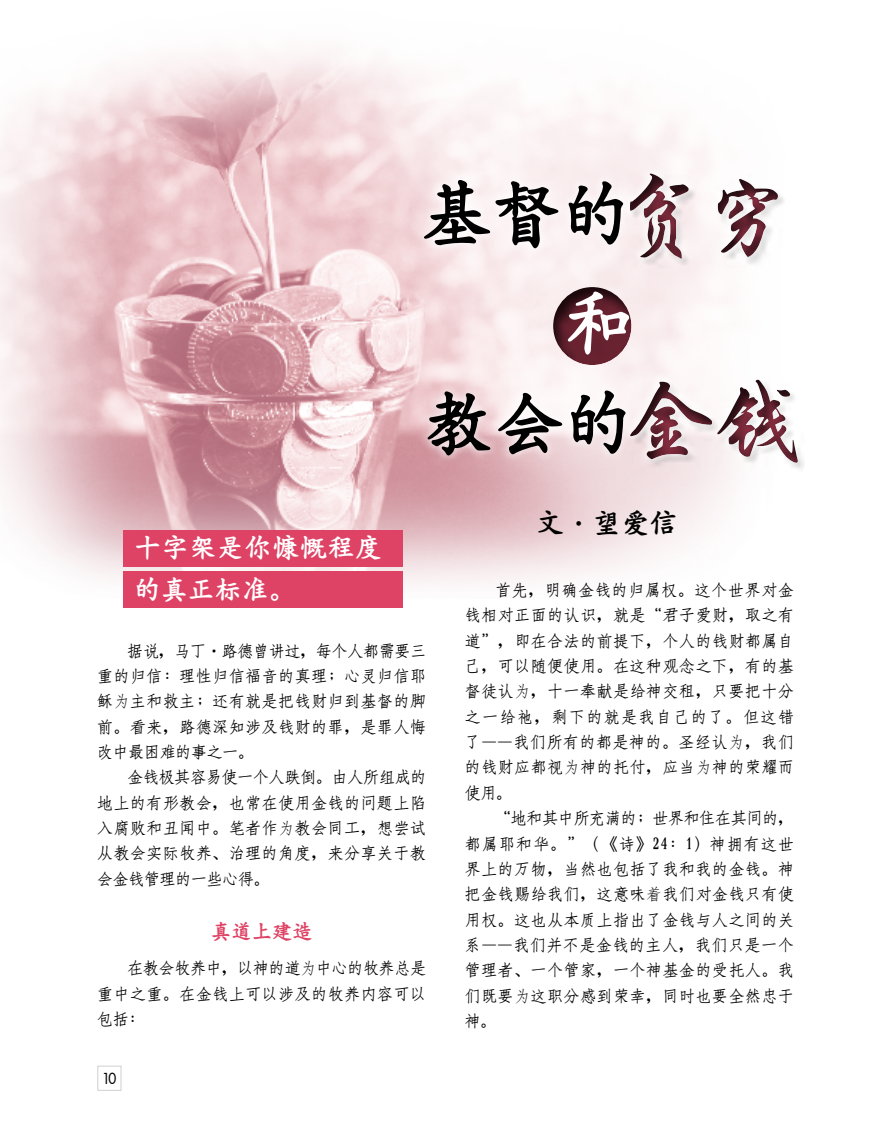
<style>
.page{position:relative;width:891px;height:1134px;background:#fff}
.page>*{position:absolute;margin:0;border:0;box-sizing:border-box;transform-origin:0 0}
.t1{font:72px "Han Wang Kai Bold Gb 5";color:#000}
.t2{font:28.5px "Han Wang Kai Bold Gb 5";color:#000}
.t3{font:27px/42px "Han Wang Kai Bold Gb 5";letter-spacing:.025em;color:#fff}
.t4{font:21px "Han Wang Kai Bold Gb 5";color:#de4264}
.t5{font:16.5px/25.3px "Han Wang Fang Song Medium Gb 5";letter-spacing:.05em;color:#000;text-align:justify;scale:.95 1}
.t6{font:14.85px "Futura Md";color:#000;scale:.91 1}
.s1{font-family:"ST Xingkai";font-size:90px;color:#923246}
.s2{font-family:"Fang Song"}
</style>
<div class="page">
<img style="left:0;top:54px;width:720px;height:530px">
<div style="left:540px;top:276px;width:106px;height:90px;background:#000;opacity:.75"></div>
<div style="left:123px;top:530px;width:280px;height:37px;background:#de4264"></div>
<div style="left:123px;top:571px;width:280px;height:37px;background:#de4264"></div>
<div style="left:601px;top:153px;width:283px;height:144px;background:#000;opacity:.75"></div>
<div style="left:415px;top:170px;width:217px;height:87px;background:#fff;opacity:.75"></div>
<div style="left:418px;top:381px;width:216px;height:84px;background:#fff;opacity:.75"></div>
<div style="left:609px;top:357px;width:282px;height:143px;background:#000;opacity:.75"></div>
<svg style="left:567px;top:289px;width:64px;height:69px;background:#6d333f"></svg>
<h1 class="t1" style="left:421px;top:176px;width:372px">基督的<span class="s1">贫穷</span></h1>
<h1 class="t1" style="left:423px;top:385px;width:378px">教會的<span class="s1">金钱</span></h1>
<h3 class="t3" style="left:134px;top:526px;width:250px">十字架是你慷慨程度的真正標準。</h3>
<p class="t5" style="left:97px;top:638px;width:348px;text-indent:30px">據說，馬丁·路德曾講過，每個人都需要三重的歸信：理性歸信福音的真理；心靈歸信耶穌<span class="s2">为</span>主和救主；還有就是把錢財歸到基督的腳前。看來，路德深知涉及錢財的罪，是罪人悔改中最困難的事之一。</p>
<p class="t5" style="left:97px;top:765px;width:348px;text-indent:30px">金錢極其容易使一個人跌倒。由人所組成的地上的有形教會，也常在使用金錢的問題上陷入腐敗和醜聞中。筆者作<span class="s2">为</span>教會同工，想嘗試從教會實際牧養、治理的角度，來分享關于教會金錢管理的一些心得。</p>
<p class="t4" style="left:211px;top:920px;width:103px">真道上建造</p>
<p class="t5" style="left:97px;top:956px;width:348px;text-indent:30px">在教會牧養中，以神的道<span class="s2">为</span>中心的牧養總是重中之重。在金錢上可以涉及的牧養內容可以包括：</p>
<p class="t6" style="left:102px;top:1068px;width:17px">10</p>
<h2 class="t2" style="left:536px;top:507px;width:144px">文·望愛信</h2>
<p class="t5" style="left:465px;top:578px;width:348px;text-indent:30px">首先，明確金錢的歸屬權。這個世界對金錢相對正面的認識，就是“君子愛財，取之有道”，即在合法的前提下，個人的錢財都屬自己，可以隨便使用。在這種觀念之下，有的基督徒認<span class="s2">为</span>，十一奉獻是給神交租，只要把十分之一給祂，剩下的就是我自己的了。但這錯了——我們所有的都是神的。聖經認<span class="s2">为</span>，我們的錢財應都視<span class="s2">为</span>神的託付，應當<span class="s2">为</span>神的榮耀而使用。</p>
<p class="t5" style="left:465px;top:806px;width:348px;text-indent:30px">“地和其中所充滿的；世界和住在其間的，都屬耶和華。”（《詩》24：1）神擁有這世界上的萬物，當然也包括了我和我的金錢。神把金錢賜給我們，這意味<span class="s2">着</span>我們對金錢只有使用權。這也從本質上指出了金錢與人之間的關係——我們並不是金錢的主人，我們只是一個管理者、一個管家，一個神基金的受託人。我們既要<span class="s2">为</span>這職分感到榮幸，同時也要全然忠于神。</p>
</div>
